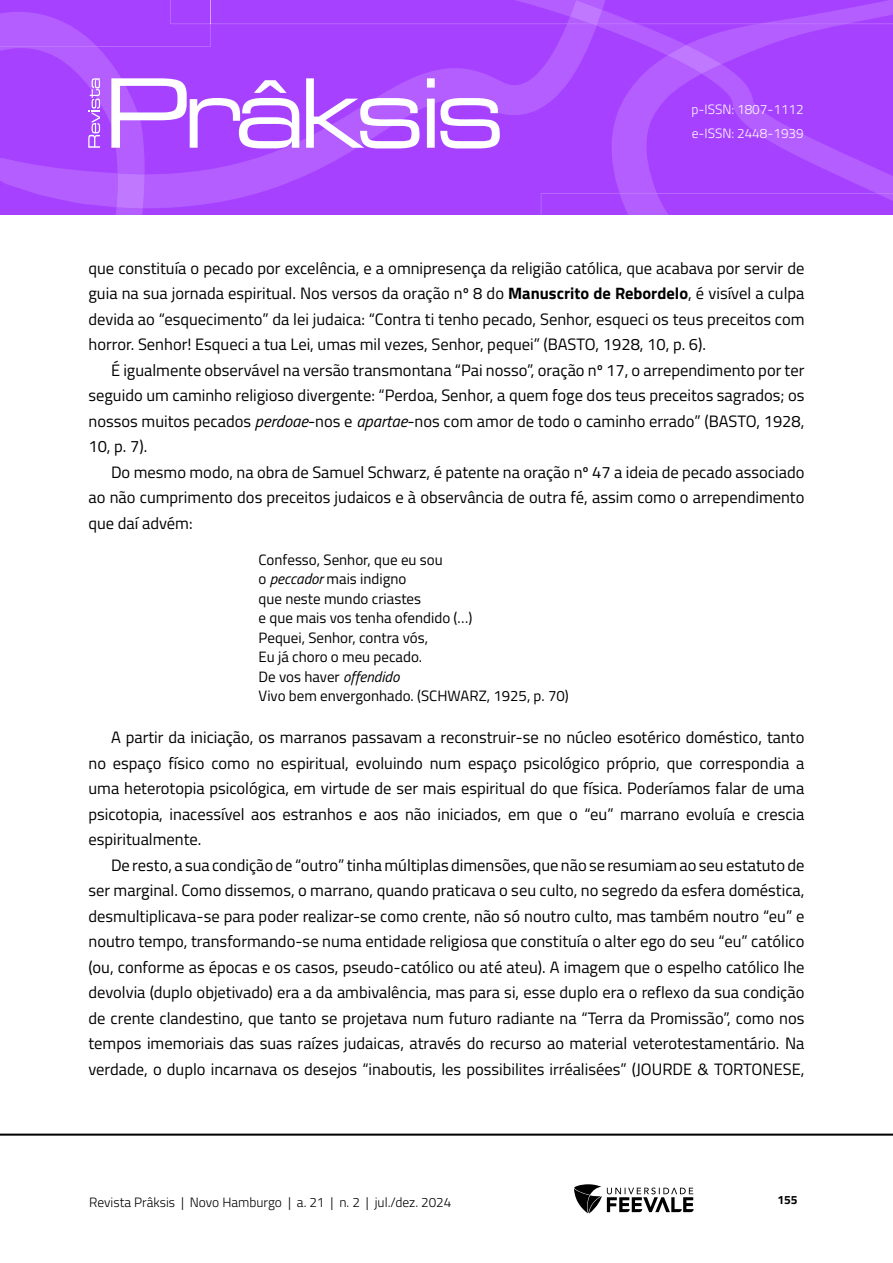
<style>
.page{position:relative;width:893px;height:1263px;background:#fff}
.page>*{position:absolute;margin:0;border:0;box-sizing:border-box;transform-origin:0 0}
.Corpo_de_texto{font:16.5px/25.5px "Titillium Web";color:#000;text-align:justify}
.Citação{font:15px "Titillium Web";color:#000}
.t1{font:300 13.5px "Titillium Web";color:#000}
.t2{font:300 13.5px/24px "Titillium Web";color:#fff}
.t3{font:700 12px "Titillium Web";color:#000}
.s1{font-weight:700}
.s2{font-style:italic}
</style>
<div class="page">
<hr style="left:0;top:1133px;width:893px;height:3px;background:#000">
<svg style="left:574px;top:1184px;width:120px;height:29px"></svg>
<svg style="left:0;top:0;width:893px;height:215px;background:#ac4fff"></svg>
<p class="t2" style="left:691px;top:97px;width:114px">p-ISSN: 1807-1112 e-ISSN: 2448-1939</p>
<p class="Corpo_de_texto" style="left:88px;top:254px;width:717px">que constituía o pecado por excelência, e a omnipresença da religião católica, que acabava por servir de guia na sua jornada espiritual. Nos versos da oração nº 8 do <span class="s1">Manuscrito de Rebordelo</span>, é visível a culpa devida ao “esquecimento” da lei judaica: “Contra ti tenho pecado, Senhor, esqueci os teus preceitos com horror. Senhor! Esqueci a tua Lei, umas mil vezes, Senhor, pequei” (BASTO, 1928, 10, p. 6).</p>
<p class="Corpo_de_texto" style="left:88px;top:356px;width:718px;text-indent:22px">É igualmente observável na versão transmontana “Pai nosso”, oração nº 17, o arrependimento por ter seguido um caminho religioso divergente: “Perdoa, Senhor, a quem foge dos teus preceitos sagrados; os nossos muitos pecados <span class="s2">perdoae</span>-nos e <span class="s2">apartae</span>-nos com amor de todo o caminho errado” (BASTO, 1928, 10, p. 7).</p>
<p class="Corpo_de_texto" style="left:88px;top:458px;width:717px;text-indent:22px">Do mesmo modo, na obra de Samuel Schwarz, é patente na oração nº 47 a ideia de pecado associado ao não cumprimento dos preceitos judaicos e à observância de outra fé, assim como o arrependimento que daí advém:</p>
<p class="Citação" style="left:259px;top:548px;width:186px">Confesso, Senhor, que eu sou</p>
<p class="Citação" style="left:259px;top:568px;width:149px">o <span class="s2">peccador</span> mais indigno</p>
<p class="Citação" style="left:259px;top:587px;width:164px">que neste mundo criastes</p>
<p class="Citação" style="left:259px;top:607px;width:215px">e que mais vos tenha ofendido (…)</p>
<p class="Citação" style="left:259px;top:626px;width:171px">Pequei, Senhor, contra vós,</p>
<p class="Citação" style="left:259px;top:646px;width:165px">Eu já choro o meu pecado.</p>
<p class="Citação" style="left:259px;top:665px;width:142px">De vos haver <span class="s2">offendido</span></p>
<p class="Citação" style="left:259px;top:685px;width:312px">Vivo bem envergonhado. (SCHWARZ, 1925, p. 70)</p>
<p class="Corpo_de_texto" style="left:88px;top:724px;width:717px;text-indent:22px">A partir da iniciação, os marranos passavam a reconstruir-se no núcleo esotérico doméstico, tanto no espaço físico como no espiritual, evoluindo num espaço psicológico próprio, que correspondia a uma heterotopia psicológica, em virtude de ser mais espiritual do que física. Poderíamos falar de uma psicotopia, inacessível aos estranhos e aos não iniciados, em que o “eu” marrano evoluía e crescia espiritualmente.</p>
<p class="Corpo_de_texto" style="left:88px;top:851px;width:718px;text-indent:22px">De resto, a sua condição de “outro” tinha múltiplas dimensões, que não se resumiam ao seu estatuto de ser marginal. Como dissemos, o marrano, quando praticava o seu culto, no segredo da esfera doméstica, desmultiplicava-se para poder realizar-se como crente, não só noutro culto, mas também noutro “eu” e noutro tempo, transformando-se numa entidade religiosa que constituía o alter ego do seu “eu” católico (ou, conforme as épocas e os casos, pseudo-católico ou até ateu). A imagem que o espelho católico lhe devolvia (duplo objetivado) era a da ambivalência, mas para si, esse duplo era o reflexo da sua condição de crente clandestino, que tanto se projetava num futuro radiante na “Terra da Promissão”, como nos tempos imemoriais das suas raízes judaicas, através do recurso ao material veterotestamentário. Na verdade, o duplo incarnava os desejos “inaboutis, les possibilites irréalisées” (JOURDE &amp; TORTONESE,</p>
<p class="t1" style="left:89px;top:1192px;width:364px">Revista Prâksis | Novo Hamburgo | a. 21 | n. 2 | jul./dez. 2024</p>
<p class="t3" style="left:777px;top:1190px;width:22px">155</p>
</div>
